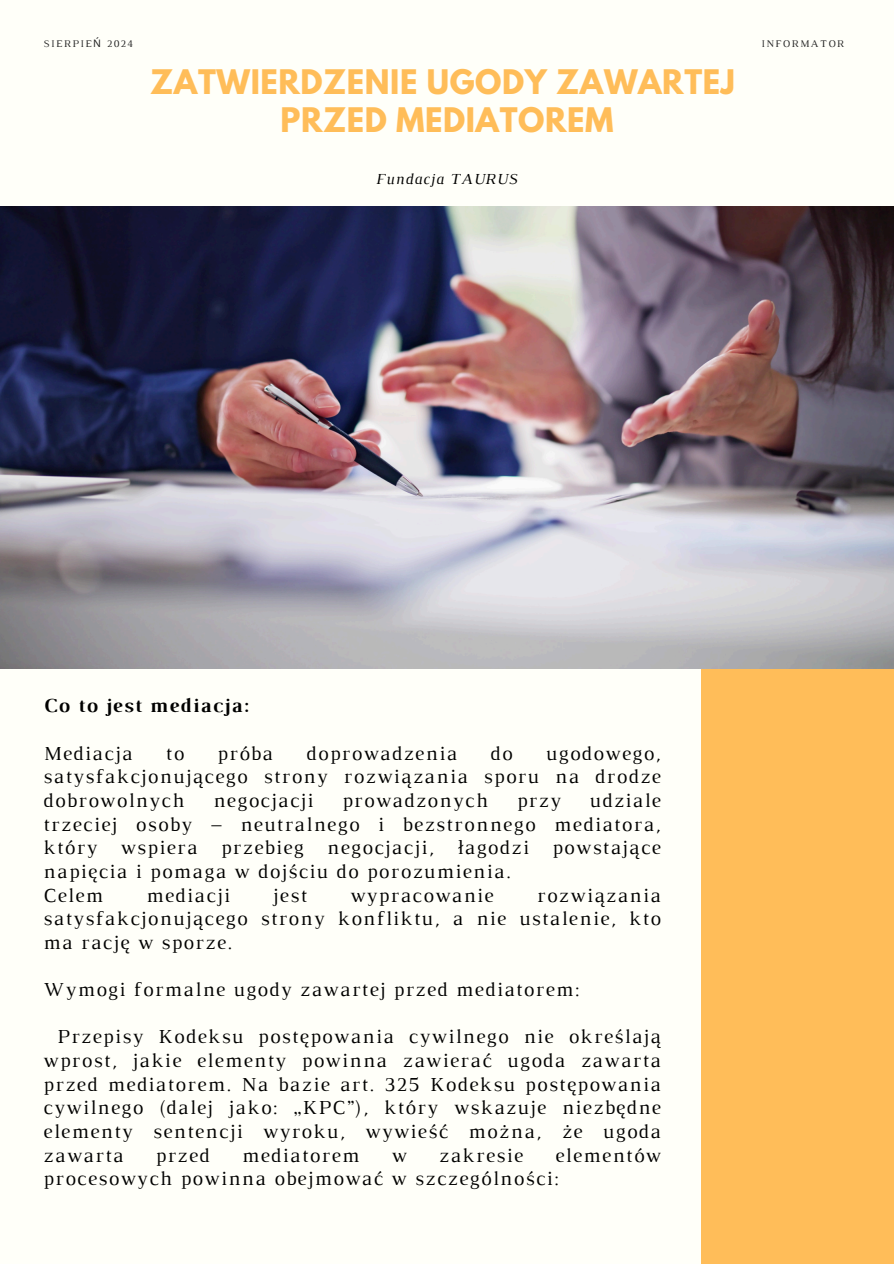
<style>
.page{position:relative;width:894px;height:1264px;background:#fff}
.page>*{position:absolute;margin:0;border:0;box-sizing:border-box;transform-origin:0 0}
.t1{font:700 30px/38.2px "League Spartan";letter-spacing:.02em;color:#ffbd59;text-align:center}
.t2{font:20.25px/23.7px "Luthier";letter-spacing:.07em;color:#000;text-align:justify}
.t3{font:700 20.25px "Luthier";letter-spacing:.07em;color:#000}
.t4{font:italic 15.6px "Luthier";letter-spacing:.07em;color:#000}
.t5{font:10.35px "Luthier";letter-spacing:.14em;color:#222}
.s1{font-family:"Noto Sans"}
</style>
<div class="page">
<div style="left:0;top:0;width:893px;height:1263px;background:#fffff9"></div>
<div style="left:701px;top:431px;width:192px;height:832px;background:#ffbd59"></div>
<img style="left:0;top:207px;width:893px;height:461px">
<h2 class="t5" style="left:44px;top:40px;width:91px">SIERPIE<span class="s1">Ń</span> 2024</h2>
<h2 class="t5" style="left:761px;top:40px;width:84px">INFORMATOR</h2>
<h2 class="t1" style="left:150px;top:66px;width:586px">ZATWIERDZENIE UGODY ZAWARTEJ<br>PRZED MEDIATOREM</h2>
<h2 class="t4" style="left:375px;top:173px;width:143px">Fundacja TAURUS</h2>
<p class="t3" style="left:44px;top:698px;width:206px">Co to jest mediacja:</p>
<h1 class="t2" style="left:44px;top:742px;width:90px">Mediacja</h1>
<h1 class="t2" style="left:166px;top:742px;width:20px">to</h1>
<h1 class="t2" style="left:217px;top:742px;width:57px">próba</h1>
<h1 class="t2" style="left:306px;top:742px;width:152px">doprowadzenia</h1>
<h1 class="t2" style="left:490px;top:742px;width:24px">do</h1>
<h1 class="t2" style="left:44px;top:742px;width:618px;text-indent:502px">ugodowego, satysfakcjonującego strony rozwiązania sporu na drodze dobrowolnych</h1>
<h1 class="t2" style="left:44px;top:790px;width:618px;text-align:left;text-indent:546px">udziale trzeciej osoby – neutralnego i bezstronnego mediatora, który wspiera przebieg negocjacji, łagodzi powstające napięcia i pomaga w dojściu do porozumienia.<br>Celem</h1>
<h1 class="t2" style="left:213px;top:790px;width:102px">negocjacji</h1>
<h1 class="t2" style="left:342px;top:790px;width:147px">prowadzonych</h1>
<h1 class="t2" style="left:517px;top:790px;width:45px">przy</h1>
<h1 class="t2" style="left:146px;top:884px;width:85px">mediacji</h1>
<h1 class="t2" style="left:273px;top:884px;width:35px">jest</h1>
<h1 class="t2" style="left:350px;top:884px;width:145px">wypracowanie</h1>
<h1 class="t2" style="left:44px;top:884px;width:618px;text-indent:493px">rozwiązania satysfakcjonującego strony konfliktu, a nie ustalenie, kto ma rację w sporze.</h1>
<h3 class="t2" style="left:44px;top:979px;width:537px">Wymogi formalne ugody zawartej przed mediatorem:</h3>
<p class="t2" style="left:44px;top:1026px;width:618px;text-indent:14px">Przepisy Kodeksu postępowania cywilnego nie określają wprost, jakie elementy powinna zawierać ugoda zawarta przed mediatorem. Na bazie art. 325 Kodeksu postępowania cywilnego (dalej jako: „KPC”), który wskazuje niezbędne elementy sentencji wyroku, wywieść można, że ugoda zawarta</p>
<p class="t2" style="left:44px;top:1144px;width:618px;text-indent:511px">elementów procesowych powinna obejmować w szczególności:</p>
<p class="t2" style="left:156px;top:1144px;width:55px">przed</p>
<p class="t2" style="left:242px;top:1144px;width:119px">mediatorem</p>
<p class="t2" style="left:391px;top:1144px;width:17px">w</p>
<p class="t2" style="left:439px;top:1144px;width:85px">zakresie</p>
</div>
